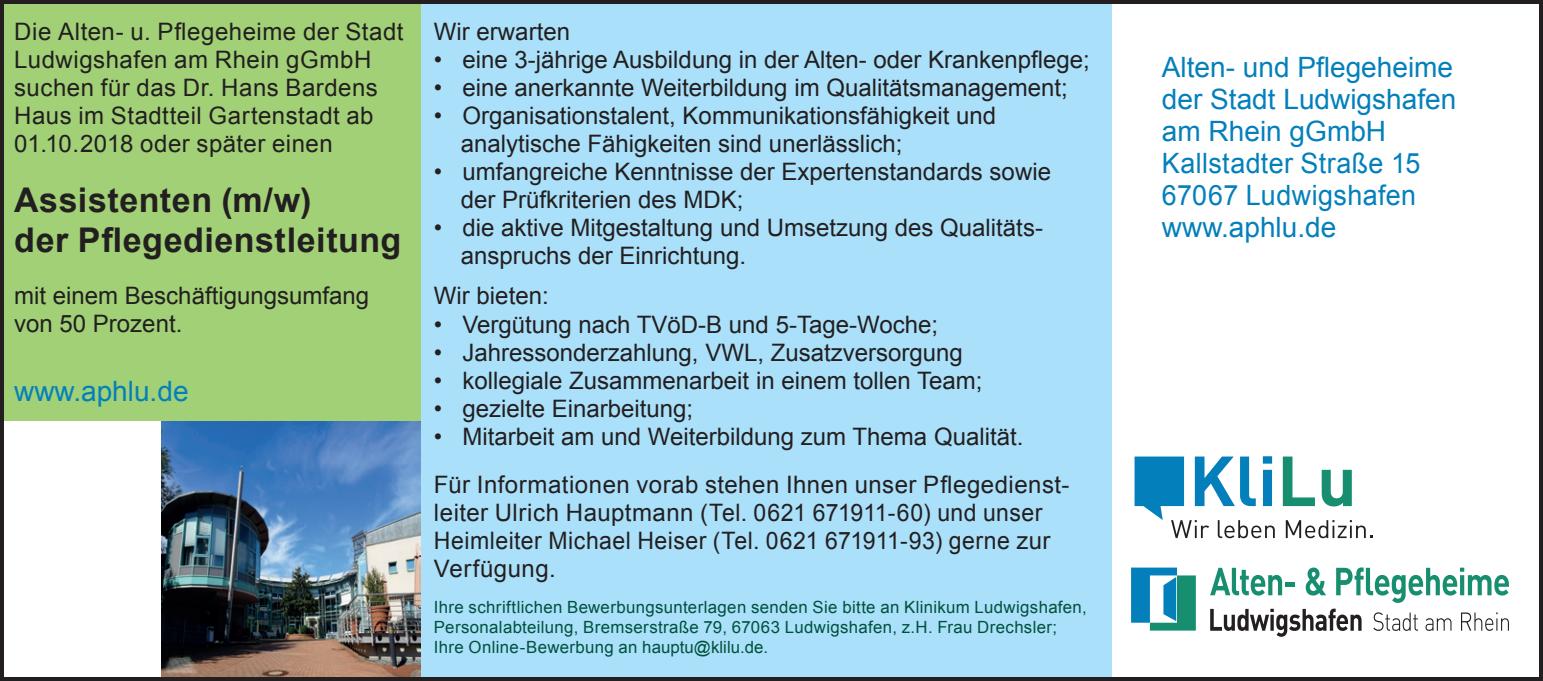
<style>
.page{position:relative;width:1543px;height:681px;background:#fff}
.page>*{position:absolute;margin:0;border:0;box-sizing:border-box;transform-origin:0 0}
.t1{font:700 34px/40px "Arial";letter-spacing:.015em;color:#231f20}
.t2{font:28px/32px "Arial";color:#0380bb;text-align:justify}
.t3{font:28px "Arial";color:#0380bb;scale:.96 1}
.t4{font:24px/28px "Arial";color:#231f20}
.t5{font:24px/28px "Arial";letter-spacing:.02em;color:#231f20}
.t6{font:16.8px/20px "Arial";letter-spacing:.02em;color:#00513d}
</style>
<div class="page">
<div style="left:421px;top:0;width:690px;height:680px;background:#aae0f9"></div>
<div style="left:0;top:0;width:420px;height:421px;background:#a1d076"></div>
<img style="left:161px;top:421px;width:260px;height:254px">
<div style="left:0;top:0;width:1542px;height:680px;border:4px solid #231f20"></div>
<svg style="left:1131px;top:567px;width:64px;height:63px"></svg>
<svg style="left:1373px;top:612px;width:135px;height:18px"></svg>
<svg style="left:1210px;top:608px;width:151px;height:28px"></svg>
<svg style="left:1210px;top:567px;width:71px;height:28px"></svg>
<div style="left:1285px;top:581px;width:10px;height:5px;background:#178e70"></div>
<svg style="left:1305px;top:567px;width:20px;height:28px"></svg>
<svg style="left:1336px;top:567px;width:172px;height:35px"></svg>
<svg style="left:1282px;top:456px;width:32px;height:50px"></svg>
<svg style="left:1321px;top:469px;width:30px;height:37px"></svg>
<svg style="left:1134px;top:456px;width:140px;height:82px"></svg>
<svg style="left:1285px;top:520px;width:87px;height:18px"></svg>
<p class="t5" style="left:14px;top:18px;width:391px">Die Alten- u. Pflegeheime der Stadt<br>Ludwigshafen am Rhein gGmbH suchen für das Dr. Hans Bardens<br>Haus im Stadtteil Gartenstadt ab<br>01.10.2018 oder später einen</p>
<p class="t1" style="left:14px;top:181px;width:389px">Assistenten (m/w)<br>der Pflegedienstleitung</p>
<p class="t4" style="left:14px;top:282px;width:356px">mit einem Beschäftigungsumfang von 50 Prozent.</p>
<p class="t2" style="left:14px;top:375px;width:176px">www.aphlu.de</p>
<p class="t4" style="left:434px;top:18px;width:138px">Wir erwarten</p>
<p class="t4" style="left:434px;top:46px;width:657px">• eine 3-jährige Ausbildung in der Alten- oder Krankenpflege;</p>
<p class="t4" style="left:434px;top:74px;width:635px">• eine anerkannte Weiterbildung im Qualitätsmanagement;</p>
<p class="t4" style="left:434px;top:102px;width:563px">• Organisationstalent, Kommunikationsfähigkeit und</p>
<p class="t4" style="left:460px;top:130px;width:443px">analytische Fähigkeiten sind unerlässlich;</p>
<p class="t4" style="left:434px;top:158px;width:618px">• umfangreiche Kenntnisse der Expertenstandards sowie</p>
<p class="t4" style="left:460px;top:186px;width:284px">der Prüfkriterien des MDK;</p>
<p class="t4" style="left:434px;top:214px;width:610px">• die aktive Mitgestaltung und Umsetzung des Qualitäts-</p>
<p class="t4" style="left:460px;top:242px;width:287px">anspruchs der Einrichtung.</p>
<p class="t4" style="left:434px;top:282px;width:116px">Wir bieten:</p>
<p class="t4" style="left:434px;top:310px;width:505px">• Vergütung nach TVöD-B und 5-Tage-Woche;</p>
<p class="t4" style="left:434px;top:338px;width:530px">• Jahressonderzahlung, VWL, Zusatzversorgung</p>
<p class="t4" style="left:434px;top:366px;width:550px">• kollegiale Zusammenarbeit in einem tollen Team;</p>
<p class="t4" style="left:434px;top:394px;width:261px">• gezielte Einarbeitung;</p>
<p class="t4" style="left:434px;top:422px;width:591px">• Mitarbeit am und Weiterbildung zum Thema Qualität.</p>
<p class="t5" style="left:434px;top:470px;width:637px">Für Informationen vorab stehen Ihnen unser Pflegedienst&shy;leiter Ulrich Hauptmann (Tel. 0621 671911-60) und unser Heimleiter Michael Heiser (Tel. 0621 671911-93) gerne zur Verfügung.</p>
<p class="t6" style="left:434px;top:596px;width:654px">Ihre schriftlichen Bewerbungsunterlagen senden Sie bitte an Klinikum Ludwigshafen,<br>Personalabteilung, Bremserstraße 79, 67063 Ludwigshafen, z.H. Frau Drechsler;<br>Ihre Online-Bewerbung an hauptu@klilu.de.</p>
<p class="t2" style="left:1161px;top:52px;width:296px">Alten- und Pflegeheime der Stadt Ludwigshafen am Rhein gGmbH</p>
<p class="t3" style="left:1161px;top:145px;width:270px">Kallstadter Straße 15</p>
<p class="t3" style="left:1161px;top:177px;width:266px">67067 Ludwigshafen</p>
<p class="t2" style="left:1161px;top:212px;width:176px">www.aphlu.de</p>
</div>
